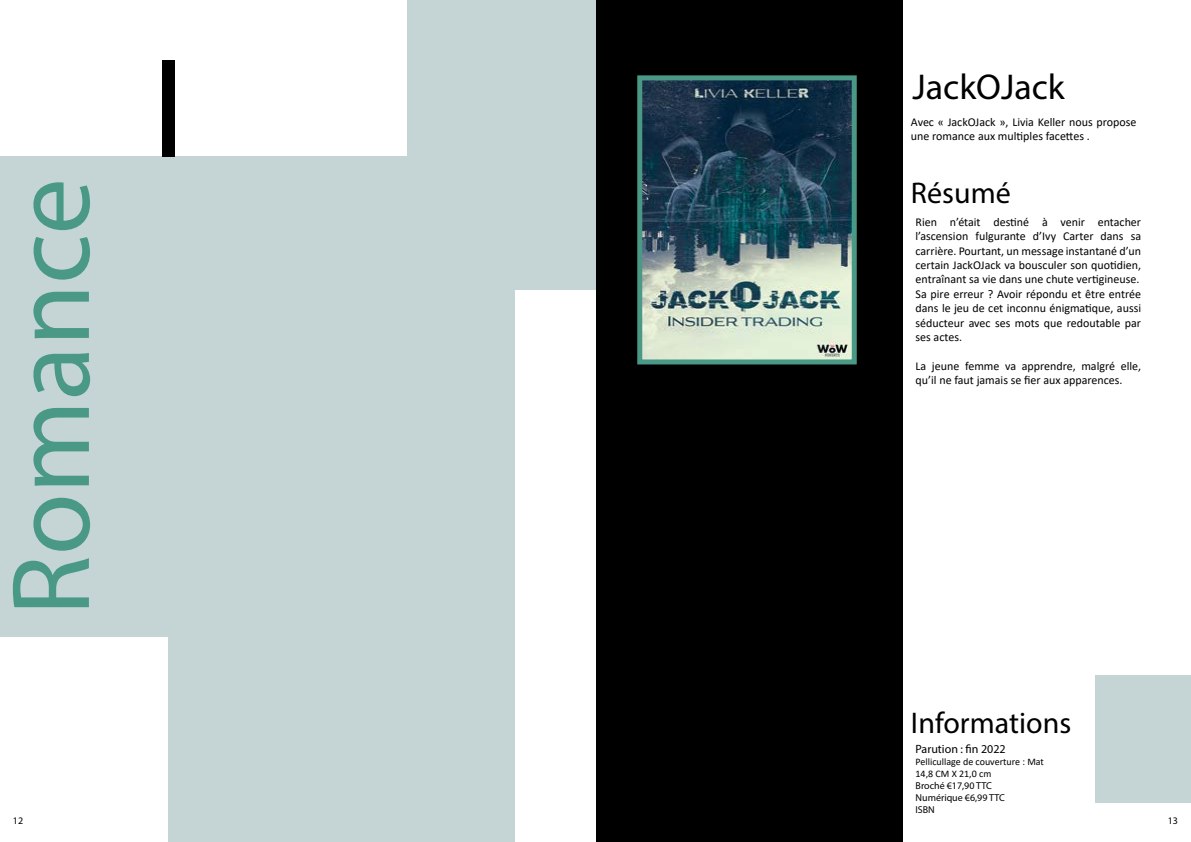
<style>
.page{position:relative;width:1191px;height:842px;background:#fff}
.page>*{position:absolute;margin:0;border:0;box-sizing:border-box;transform-origin:0 0}
.t1{font:112px "Myriad Pro";color:#4a9987}
.t2{font:36px "Myriad Pro";color:#000}
.t3{font:30px "Myriad Pro";color:#000}
.t4{font:12px/14.4px "Calibri";color:#000}
.t5{font:12px "Myriad Pro";color:#000}
.t6{font:10px/12px "Calibri";color:#000}
.t7{font:10px/12px "Myriad Pro";color:#000}
</style>
<div class="page">
<div style="left:596px;top:0;width:306px;height:842px;background:#000"></div>
<div style="left:0;top:157px;width:408px;height:480px;background:#c5d5d6"></div>
<div style="left:169px;top:289px;width:346px;height:553px;background:#c5d5d6"></div>
<div style="left:406px;top:0;width:189px;height:290px;background:#c5d5d6"></div>
<div style="left:1095px;top:675px;width:96px;height:127px;background:#c5d5d6"></div>
<div style="left:163px;top:60px;width:12px;height:96px;background:#000"></div>
<img style="left:643px;top:81px;width:207px;height:277px">
<div style="left:637px;top:75px;width:219px;height:289px;border:5px solid #4a9987"></div>
<h1 class="t1" style="left:-4px;top:616px;width:439px;rotate:-90deg">Romance</h1>
<p class="t7" style="left:13px;top:815px;width:12px">12</p>
<h2 class="t2" style="left:912px;top:69px;width:154px">JackOJack</h2>
<p class="t4" style="left:911px;top:114px;width:227px">Avec « JackOJack », Livia Keller nous propose une romance aux multiples facettes .</p>
<h3 class="t3" style="left:911px;top:178px;width:101px">Résumé</h3>
<p class="t4" style="left:915px;top:214px;width:227px">Rien n’était destiné à venir entacher l’ascension fulgurante d’Ivy Carter dans sa carrière. Pourtant, un message instantané d’un certain JackOJack va bousculer son quotidien, entraînant sa vie dans une chute vertigineuse.<br>Sa pire erreur ? Avoir répondu et être entrée dans le jeu de cet inconnu énigmatique, aussi séducteur avec ses mots que redoutable par ses actes.</p>
<p class="t4" style="left:915px;top:358px;width:227px">La jeune femme va apprendre, malgré elle, qu’il ne faut jamais se fier aux apparences.</p>
<h3 class="t3" style="left:911px;top:708px;width:162px">Informations</h3>
<p class="t5" style="left:915px;top:743px;width:92px">Parution : fin 2022</p>
<p class="t6" style="left:915px;top:755px;width:130px">Pellicullage de couverture : Mat<br>14,8 CM X 21,0 cm</p>
<p class="t7" style="left:915px;top:780px;width:91px">Broché €17,90 TTC<br>Numérique €6,99 TTC<br>ISBN</p>
<p class="t7" style="left:1167px;top:815px;width:12px">13</p>
</div>
